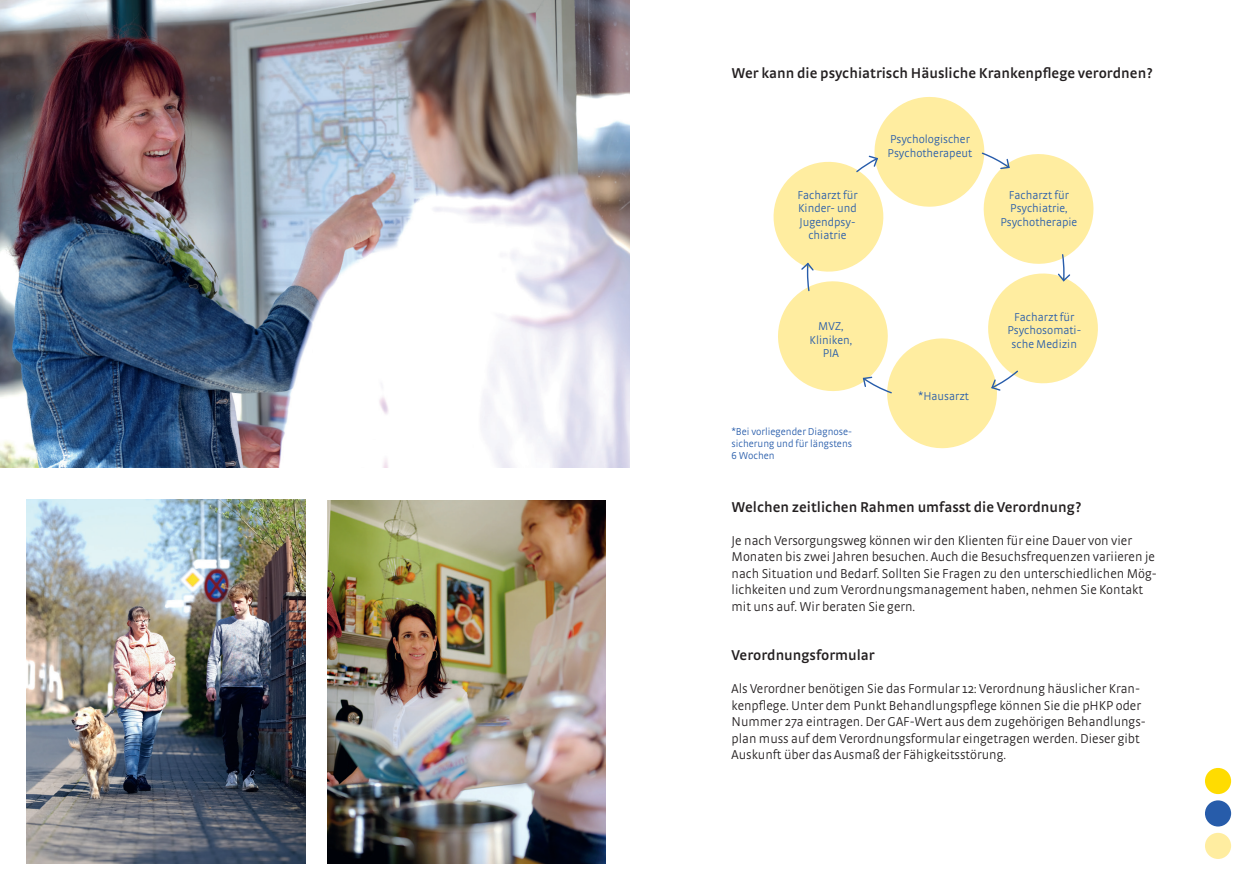
<style>
.page{position:relative;width:1259px;height:893px;background:#fff}
.page>*{position:absolute;margin:0;border:0;box-sizing:border-box;transform-origin:0 0}
.t1{font:600 15px "Strada OT";color:#231f20}
.t2{font:300 13.5px/16.5px "Strada OT";color:#231f20}
.t3{font:300 12px/13.5px "Strada OT";color:#275caa;text-align:center}
.t4{font:300 10.5px/12px "Strada OT";color:#275caa;text-align:justify}
</style>
<div class="page">
<img style="left:0;top:0;width:629px;height:468px">
<img style="left:27px;top:500px;width:278px;height:363px">
<img style="left:327px;top:501px;width:278px;height:362px">
<svg style="left:773px;top:97px;width:325px;height:352px"></svg>
<div style="left:1205px;top:768px;width:26px;height:26px;background:#ffdc01;border-radius:50%"></div>
<div style="left:1205px;top:800px;width:26px;height:26px;background:#275caa;border-radius:50%"></div>
<div style="left:1205px;top:833px;width:26px;height:26px;background:#ffeda0;border-radius:50%"></div>
<p class="t1" style="left:731px;top:64px;width:423px">Wer kann die psychiatrisch Häusliche Krankenpflege verordnen?</p>
<p class="t3" style="left:887px;top:133px;width:86px;text-align:left">Psychologischer<br>Psychotherapeut</p>
<p class="t3" style="left:797px;top:188px;width:62px">Facharzt für<br>Kinder- und<br>Jugendpsy&shy;chiatrie</p>
<p class="t3" style="left:1000px;top:188px;width:78px">Facharzt für<br>Psychiatrie,<br>Psychotherapie</p>
<p class="t3" style="left:809px;top:319px;width:44px">MVZ,<br>Kliniken,<br>PIA</p>
<p class="t4" style="left:731px;top:426px;width:122px">*Bei vorliegender Diagnose&shy;sicherung und für längstens 6 Wochen</p>
<p class="t3" style="left:918px;top:389px;width:52px">*Hausarzt</p>
<p class="t3" style="left:1007px;top:310px;width:75px">Facharzt für<br>Psychosomati&shy;sche Medizin</p>
<p class="t1" style="left:731px;top:498px;width:351px">Welchen zeitlichen Rahmen umfasst die Verordnung?</p>
<p class="t2" style="left:731px;top:532px;width:427px">Je nach Versorgungsweg können wir den Klienten für eine Dauer von vier Monaten bis zwei Jahren besuchen. Auch die Besuchsfrequenzen variieren je nach Situation und Bedarf. Sollten Sie Fragen zu den unterschiedlichen Mög&shy;lichkeiten und zum Verordnungsmanagement haben, nehmen Sie Kontakt mit uns auf. Wir beraten Sie gern.</p>
<p class="t1" style="left:731px;top:646px;width:145px">Verordnungsformular</p>
<p class="t2" style="left:731px;top:680px;width:416px">Als Verordner benötigen Sie das Formular 12: Verordnung häuslicher Kran&shy;kenpflege. Unter dem Punkt Behandlungspflege können Sie die pHKP oder Nummer 27a eintragen. Der GAF-Wert aus dem zugehörigen Behandlungs&shy;plan muss auf dem Verordnungsformular eingetragen werden. Dieser gibt Auskunft über das Ausmaß der Fähigkeitsstörung.</p>
</div>
